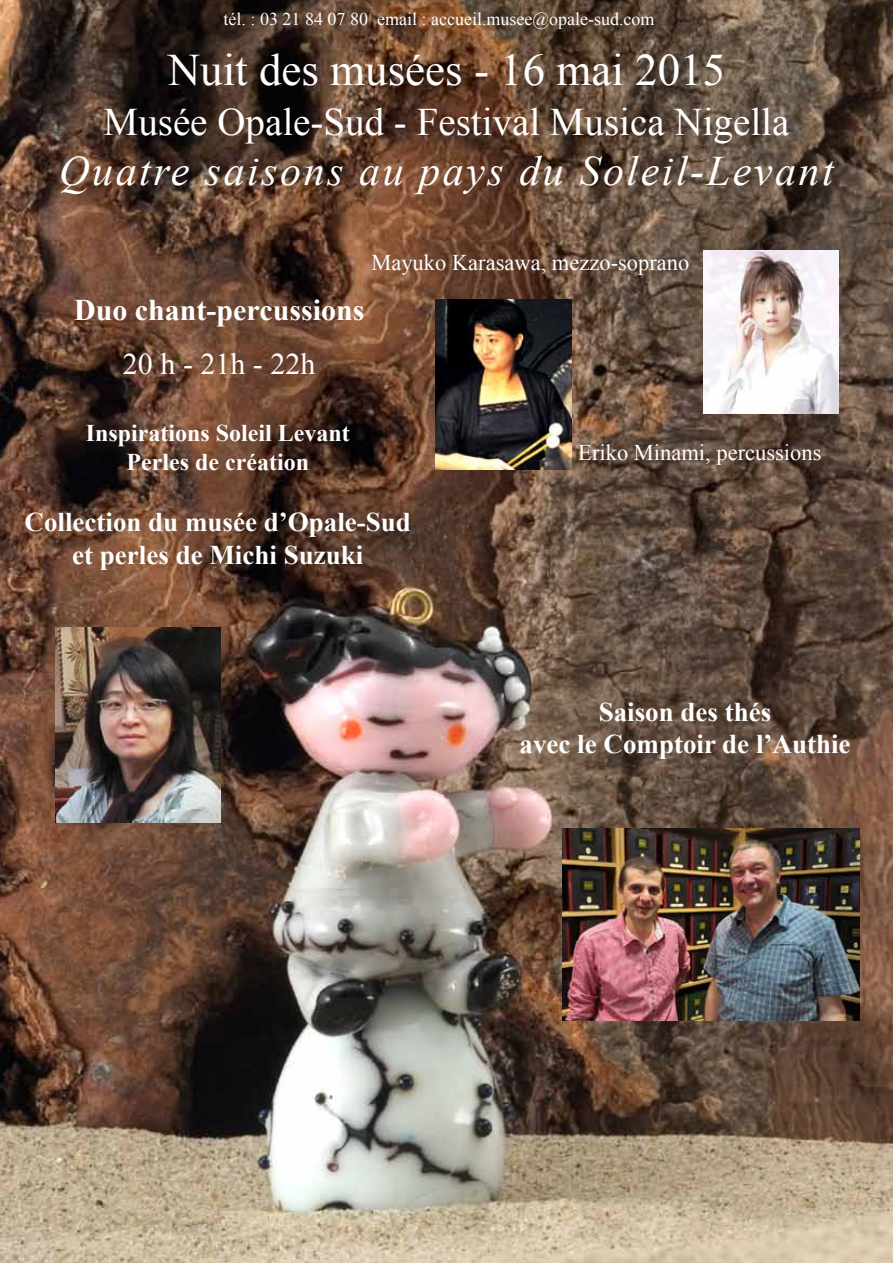
<style>
.page{position:relative;width:893px;height:1263px;background:#fff}
.page>*{position:absolute;margin:0;border:0;box-sizing:border-box;transform-origin:0 0}
.t1{font:45px "Times New Roman";color:#fff}
.t2{font:italic 42px "Times New Roman";letter-spacing:.06em;color:#fff}
.t3{font:39px "Times New Roman";color:#fff}
.t4{font:700 30px "Times New Roman";color:#fff}
.t5{font:30px "Times New Roman";color:#fff}
.t6{font:700 27px/32.4px "Times New Roman";color:#fff;text-align:center}
.t7{font:700 24px/28.8px "Times New Roman";color:#fff;text-align:center}
.t8{font:22.5px "Times New Roman";color:#fff}
.t9{font:18px "Times New Roman";color:#fff}
</style>
<div class="page">
<img style="left:0;top:0;width:893px;height:1263px">
<img style="left:703px;top:251px;width:136px;height:162px">
<img style="left:435px;top:299px;width:136px;height:170px">
<img style="left:56px;top:627px;width:164px;height:195px">
<img style="left:562px;top:828px;width:297px;height:192px">
<p class="t9" style="left:224px;top:7px;width:433px">tél. : 03 21 84 07 80 email : accueil.musee@opale-sud.com</p>
<h1 class="t1" style="left:168px;top:40px;width:559px">Nuit des musées - 16 mai 2015</h1>
<h3 class="t3" style="left:104px;top:95px;width:687px">Musée Opale-Sud - Festival Musica Nigella</h3>
<h2 class="t2" style="left:59px;top:142px;width:776px">Quatre saisons au pays du Soleil-Levant</h2>
<p class="t8" style="left:371px;top:248px;width:320px">Mayuko Karasawa, mezzo-soprano</p>
<p class="t4" style="left:74px;top:289px;width:292px">Duo chant-percussions</p>
<p class="t5" style="left:123px;top:344px;width:194px">20 h - 21h - 22h</p>
<p class="t7" style="left:86px;top:418px;width:266px">Inspirations Soleil Levant<br>Perles de création</p>
<p class="t8" style="left:578px;top:437px;width:245px">Eriko Minami, percussions</p>
<p class="t6" style="left:25px;top:505px;width:388px">Collection du musée d’Opale-Sud et perles de Michi Suzuki</p>
<p class="t6" style="left:520px;top:695px;width:332px">Saison des thés<br>avec le Comptoir de l’Authie</p>
</div>
